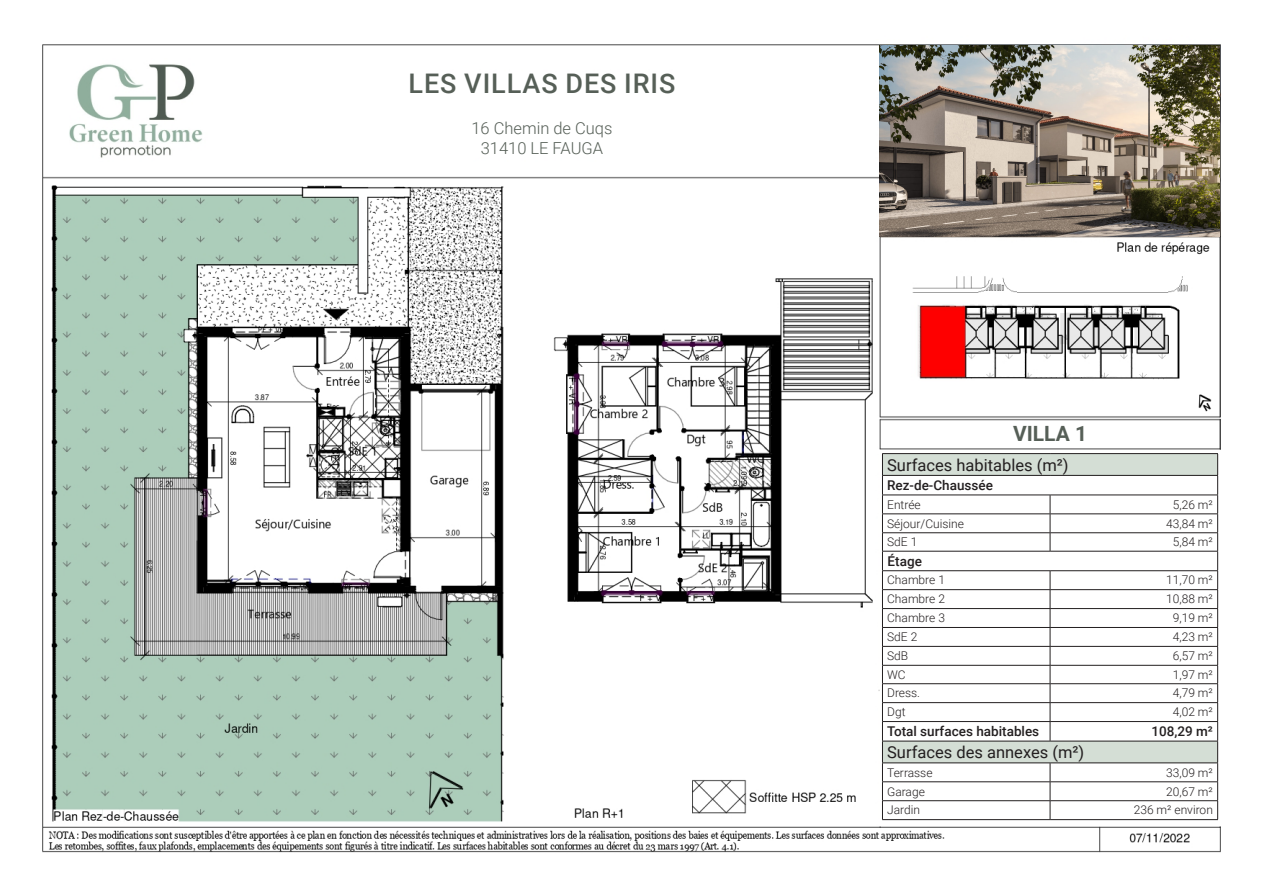
<style>
.page{position:relative;width:1263px;height:893px;background:#fff}
.page>*{position:absolute;margin:0;border:0;box-sizing:border-box;transform-origin:0 0}
.t1{font:500 27px "Roboto";letter-spacing:.035em;color:#565f57}
.t2{font:700 21px "Roboto";color:#565f57}
.t3{font:16.5px "Roboto";color:#231f20}
.t4{font:300 16.5px "Roboto";color:#565f57}
.t5{font:500 13.5px "Roboto";color:#231f20}
.t6{font:300 12px "Roboto";color:#231f20}
</style>
<div class="page">
<img style="left:42px;top:44px;width:1179px;height:809px">
<div style="left:342px;top:72px;width:400px;height:84px;background:#fff"></div>
<div style="left:882px;top:425px;width:336px;height:21px;background:#fff"></div>
<div style="left:882px;top:453px;width:336px;height:368px;background:#fff"></div>
<div style="left:882px;top:454px;width:336px;height:21px;background:#d4ded5"></div>
<div style="left:882px;top:741px;width:336px;height:22px;background:#d4ded5"></div>
<hr style="left:882px;top:453px;width:168px;height:1px;background:#231f20">
<hr style="left:1050px;top:453px;width:168px;height:1px;background:#231f20">
<hr style="left:882px;top:475px;width:168px;height:1px;background:#231f20">
<hr style="left:1050px;top:475px;width:168px;height:1px;background:#231f20">
<hr style="left:882px;top:495px;width:168px;height:1px;background:#231f20">
<hr style="left:1050px;top:495px;width:168px;height:1px;background:#231f20">
<hr style="left:882px;top:514px;width:168px;height:1px;background:#231f20">
<hr style="left:1050px;top:514px;width:168px;height:1px;background:#231f20">
<hr style="left:882px;top:532px;width:168px;height:1px;background:#231f20">
<hr style="left:1050px;top:532px;width:168px;height:1px;background:#231f20">
<svg style="left:1050px;top:495px;width:1px;height:56px"></svg>
<hr style="left:882px;top:551px;width:168px;height:1px;background:#231f20">
<hr style="left:1050px;top:551px;width:168px;height:1px;background:#231f20">
<hr style="left:882px;top:570px;width:168px;height:1px;background:#231f20">
<hr style="left:1050px;top:570px;width:168px;height:1px;background:#231f20">
<hr style="left:882px;top:589px;width:168px;height:1px;background:#231f20">
<hr style="left:1050px;top:589px;width:168px;height:1px;background:#231f20">
<hr style="left:882px;top:608px;width:168px;height:1px;background:#231f20">
<hr style="left:1050px;top:608px;width:168px;height:1px;background:#231f20">
<hr style="left:882px;top:627px;width:168px;height:1px;background:#231f20">
<hr style="left:1050px;top:627px;width:168px;height:1px;background:#231f20">
<hr style="left:882px;top:646px;width:168px;height:1px;background:#231f20">
<hr style="left:1050px;top:646px;width:168px;height:1px;background:#231f20">
<hr style="left:882px;top:665px;width:168px;height:1px;background:#231f20">
<hr style="left:1050px;top:665px;width:168px;height:1px;background:#231f20">
<hr style="left:882px;top:683px;width:168px;height:1px;background:#231f20">
<hr style="left:1050px;top:683px;width:168px;height:1px;background:#231f20">
<hr style="left:882px;top:702px;width:168px;height:1px;background:#231f20">
<hr style="left:1050px;top:702px;width:168px;height:1px;background:#231f20">
<hr style="left:882px;top:721px;width:168px;height:1px;background:#231f20">
<hr style="left:1050px;top:721px;width:168px;height:1px;background:#231f20">
<svg style="left:1050px;top:571px;width:1px;height:170px"></svg>
<hr style="left:882px;top:741px;width:168px;height:1px;background:#231f20">
<hr style="left:1050px;top:741px;width:168px;height:1px;background:#231f20">
<hr style="left:882px;top:763px;width:168px;height:1px;background:#231f20">
<hr style="left:1050px;top:763px;width:168px;height:1px;background:#231f20">
<hr style="left:882px;top:781px;width:168px;height:1px;background:#231f20">
<hr style="left:1050px;top:781px;width:168px;height:1px;background:#231f20">
<hr style="left:882px;top:800px;width:168px;height:1px;background:#231f20">
<svg style="left:882px;top:454px;width:1px;height:365px"></svg>
<hr style="left:1050px;top:800px;width:168px;height:1px;background:#231f20">
<svg style="left:1050px;top:763px;width:1px;height:56px"></svg>
<svg style="left:1217px;top:454px;width:1px;height:365px"></svg>
<hr style="left:882px;top:819px;width:168px;height:1px;background:#231f20">
<hr style="left:1050px;top:819px;width:168px;height:1px;background:#231f20">
<img style="left:880px;top:45px;width:340px;height:191px">
<p class="t1" style="left:408px;top:64px;width:268px">LES VILLAS DES IRIS</p>
<p class="t4" style="left:471px;top:117px;width:143px">16 Chemin de Cuqs</p>
<p class="t4" style="left:481px;top:136px;width:124px">31410 LE FAUGA</p>
<p class="t2" style="left:1013px;top:419px;width:76px">VILLA 1</p>
<p class="t3" style="left:887px;top:453px;width:183px">Surfaces habitables (m²)</p>
<p class="t5" style="left:887px;top:476px;width:107px">Rez-de-Chaussée</p>
<p class="t6" style="left:887px;top:496px;width:35px">Entrée</p>
<p class="t6" style="left:1173px;top:496px;width:42px">5,26 m²</p>
<p class="t6" style="left:887px;top:515px;width:78px">Séjour/Cuisine</p>
<p class="t6" style="left:1166px;top:515px;width:48px">43,84 m²</p>
<p class="t6" style="left:887px;top:534px;width:32px">SdE 1</p>
<p class="t6" style="left:1173px;top:534px;width:42px">5,84 m²</p>
<p class="t5" style="left:887px;top:552px;width:36px">Étage</p>
<p class="t6" style="left:887px;top:572px;width:59px">Chambre 1</p>
<p class="t6" style="left:1166px;top:572px;width:48px">11,70 m²</p>
<p class="t6" style="left:887px;top:591px;width:59px">Chambre 2</p>
<p class="t6" style="left:1166px;top:591px;width:48px">10,88 m²</p>
<p class="t6" style="left:887px;top:610px;width:59px">Chambre 3</p>
<p class="t6" style="left:1173px;top:610px;width:42px">9,19 m²</p>
<p class="t6" style="left:887px;top:628px;width:32px">SdE 2</p>
<p class="t6" style="left:1173px;top:628px;width:42px">4,23 m²</p>
<p class="t6" style="left:887px;top:647px;width:23px">SdB</p>
<p class="t6" style="left:1173px;top:647px;width:42px">6,57 m²</p>
<p class="t6" style="left:887px;top:666px;width:20px">WC</p>
<p class="t6" style="left:1173px;top:666px;width:42px">1,97 m²</p>
<p class="t6" style="left:887px;top:685px;width:34px">Dress.</p>
<p class="t6" style="left:1173px;top:685px;width:42px">4,79 m²</p>
<p class="t6" style="left:887px;top:704px;width:20px">Dgt</p>
<p class="t6" style="left:1173px;top:704px;width:42px">4,02 m²</p>
<p class="t5" style="left:887px;top:722px;width:154px">Total surfaces habitables</p>
<p class="t5" style="left:1151px;top:722px;width:63px">108,29 m²</p>
<p class="t3" style="left:887px;top:741px;width:199px">Surfaces des annexes (m²)</p>
<p class="t6" style="left:887px;top:764px;width:47px">Terrasse</p>
<p class="t6" style="left:1166px;top:764px;width:48px">33,09 m²</p>
<p class="t6" style="left:887px;top:783px;width:39px">Garage</p>
<p class="t6" style="left:1166px;top:783px;width:48px">20,67 m²</p>
<p class="t6" style="left:887px;top:802px;width:34px">Jardin</p>
<p class="t6" style="left:1134px;top:802px;width:81px">236 m² environ</p>
</div>
